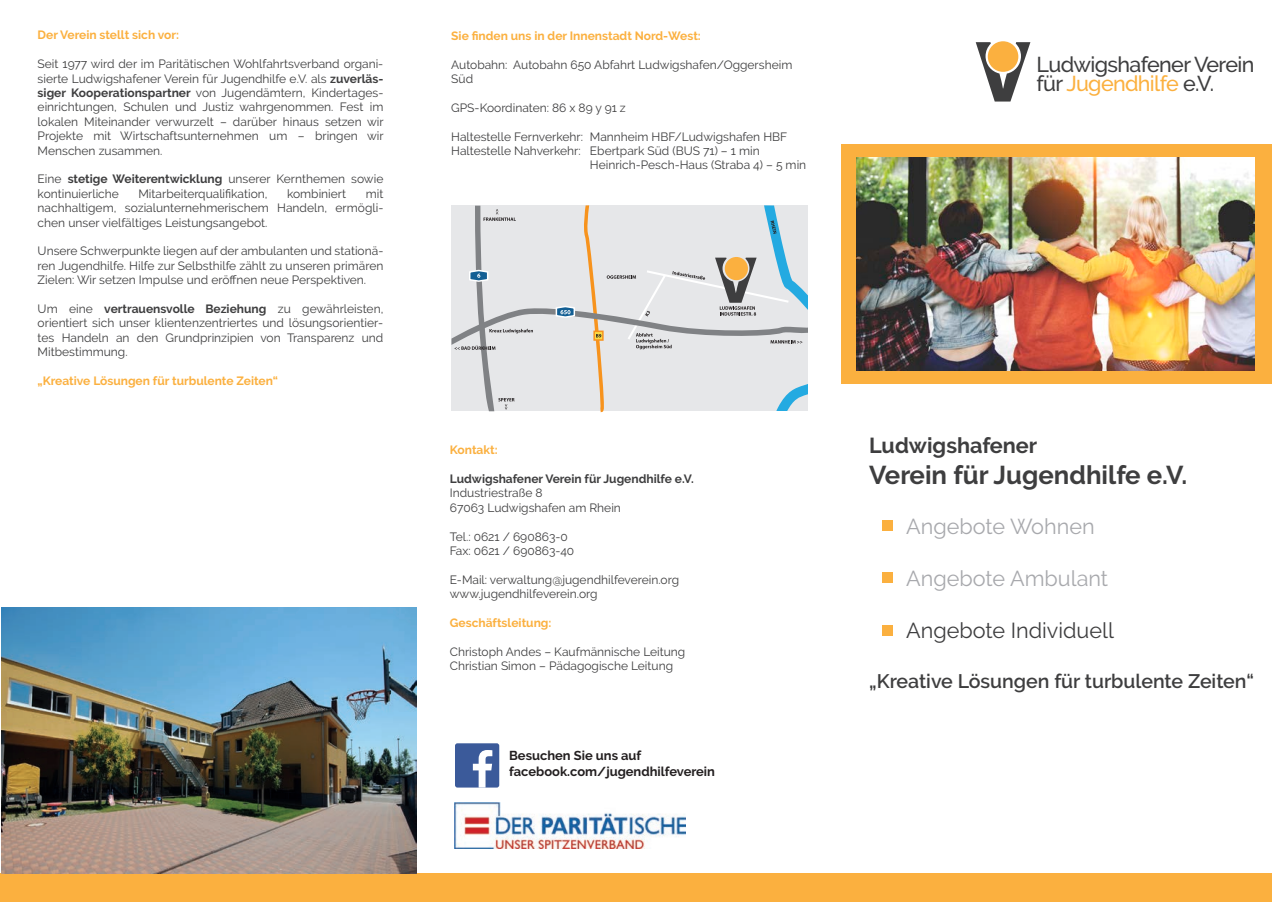
<style>
.page{position:relative;width:1272px;height:902px;background:#fff}
.page>*{position:absolute;margin:0;border:0;box-sizing:border-box;transform-origin:0 0}
.t1{font:700 25.8px "Raleway";color:#3e3e3f}
.t2{font:21.6px "Raleway";color:#a8a9ad}
.t3{font:21.6px "Raleway";color:#3e3e3f}
.t4{font:700 21.6px "Raleway";color:#3e3e3f}
.t5{font:500 21.45px/19.6px "Raleway";letter-spacing:-.03em;color:#3e3e3f}
.t6{font:600 19.5px "Raleway";color:#3e3e3f}
.t7{font:700 12.9px/15.5px "Raleway";color:#231f20}
.t8{font:12px/14.4px "Raleway";color:#3e3e3f}
.t9{font:700 12px "Raleway";color:#fbb03f}
.t10{font:700 12px "Raleway";color:#3e3e3f}
.s1{font-weight:700}
.s2{color:#fbb03f}
</style>
<div class="page">
<svg style="left:451px;top:205px;width:357px;height:208px;background:#dbddde"></svg>
<div style="left:739px;top:411px;width:102px;height:42px;background:#fff"></div>
<div style="left:842px;top:144px;width:429px;height:239px;background:#fbb03f"></div>
<div style="left:0;top:872px;width:1271px;height:29px;background:#fbb03f"></div>
<img style="left:1px;top:607px;width:415px;height:266px">
<svg style="left:975px;top:42px;width:55px;height:59px"></svg>
<div style="left:987px;top:41px;width:31px;height:31px;background:#fbb03f;border-radius:50%"></div>
<div style="left:882px;top:520px;width:10px;height:10px;background:#fbb03f"></div>
<div style="left:882px;top:572px;width:10px;height:11px;background:#fbb03f"></div>
<div style="left:882px;top:625px;width:10px;height:10px;background:#fbb03f"></div>
<div style="left:455px;top:743px;width:44px;height:44px;background:#3b5a9a;border-radius:2px"></div>
<svg style="left:473px;top:750px;width:19px;height:37px"></svg>
<img style="left:454px;top:802px;width:231px;height:46px">
<img style="left:856px;top:158px;width:398px;height:212px">
<p class="t9" style="left:38px;top:28px;width:143px">Der Verein stellt sich vor:</p>
<p class="t8" style="left:38px;top:57px;width:347px;text-align:justify">Seit 1977 wird der im Paritätischen Wohlfahrtsverband organi&shy;sierte Ludwigshafener Verein für Jugendhilfe e.V. als <span class="s1">zuverläs&shy;siger Kooperationspartner</span> von Jugendämtern, Kindertages&shy;einrichtungen, Schulen und Justiz wahrgenommen. Fest im lokalen Miteinander verwurzelt – darüber hinaus setzen wir Projekte mit Wirtschaftsunternehmen um – bringen wir Menschen zusammen.</p>
<p class="t8" style="left:38px;top:172px;width:347px">Eine <span class="s1">stetige Weiterentwicklung</span> unserer Kernthemen sowie kontinuierliche</p>
<p class="t8" style="left:138px;top:186px;width:131px">Mitarbeiterqualifikation,</p>
<p class="t8" style="left:287px;top:186px;width:61px">kombiniert</p>
<p class="t8" style="left:38px;top:186px;width:347px;text-align:justify;text-indent:328px">mit nachhaltigem, sozialunternehmerischem Handeln, ermögli&shy;chen unser vielfältiges Leistungsangebot.</p>
<p class="t8" style="left:38px;top:244px;width:347px;text-align:justify">Unsere Schwerpunkte liegen auf der ambulanten und stationä&shy;ren Jugendhilfe. Hilfe zur Selbsthilfe zählt zu unseren primären Zielen: Wir setzen Impulse und eröffnen neue Perspektiven.</p>
<p class="t8" style="left:38px;top:301px;width:347px;text-align:justify">Um eine <span class="s1">vertrauensvolle Beziehung</span> zu gewährleisten, orientiert sich unser klientenzentriertes und lösungsorientier&shy;tes Handeln an den Grundprinzipien von Transparenz und Mitbestimmung.</p>
<p class="t9" style="left:38px;top:374px;width:242px">„Kreative Lösungen für turbulente Zeiten“</p>
<p class="t9" style="left:451px;top:29px;width:251px">Sie finden uns in der Innenstadt Nord-West:</p>
<p class="t8" style="left:451px;top:57px;width:342px">Autobahn: Autobahn 650 Abfahrt Ludwigshafen/Oggersheim<br>Süd</p>
<p class="t8" style="left:451px;top:100px;width:176px">GPS-Koordinaten: 86 x 89 y 91 z</p>
<p class="t8" style="left:451px;top:129px;width:337px">Haltestelle Fernverkehr: Mannheim HBF/Ludwigshafen HBF</p>
<p class="t8" style="left:451px;top:144px;width:310px">Haltestelle Nahverkehr: Ebertpark Süd (BUS 71) – 1 min</p>
<p class="t8" style="left:590px;top:158px;width:218px">Heinrich-Pesch-Haus (Straba 4) – 5 min</p>
<h3 class="t5" style="left:1036px;top:54px;width:219px">Ludwigshafener Verein für <span class="s2">Jugendhilfe</span> e.V.</h3>
<p class="t9" style="left:450px;top:443px;width:49px">Kontakt:</p>
<p class="t10" style="left:450px;top:472px;width:245px">Ludwigshafener Verein für Jugendhilfe e.V.</p>
<p class="t8" style="left:450px;top:486px;width:173px">Industriestraße 8<br>67063 Ludwigshafen am Rhein</p>
<p class="t8" style="left:450px;top:529px;width:126px">Tel.: 0621 / 690863-0<br>Fax: 0621 / 690863-40</p>
<p class="t8" style="left:450px;top:572px;width:231px">E-Mail: verwaltung@jugendhilfeverein.org www.jugendhilfeverein.org</p>
<p class="t9" style="left:450px;top:616px;width:103px">Geschäftsleitung:</p>
<p class="t8" style="left:450px;top:644px;width:237px">Christoph Andes – Kaufmännische Leitung<br>Christian Simon – Pädagogische Leitung</p>
<p class="t7" style="left:509px;top:748px;width:207px">Besuchen Sie uns auf facebook.com/jugendhilfeverein</p>
<h2 class="t4" style="left:869px;top:433px;width:170px">Ludwigshafener</h2>
<h1 class="t1" style="left:869px;top:460px;width:319px">Verein für Jugendhilfe e.V.</h1>
<h2 class="t2" style="left:906px;top:514px;width:190px">Angebote Wohnen</h2>
<h2 class="t2" style="left:906px;top:566px;width:203px">Angebote Ambulant</h2>
<h2 class="t3" style="left:906px;top:618px;width:209px">Angebote Individuell</h2>
<h3 class="t6" style="left:869px;top:669px;width:386px">„Kreative Lösungen für turbulente Zeiten“</h3>
</div>
